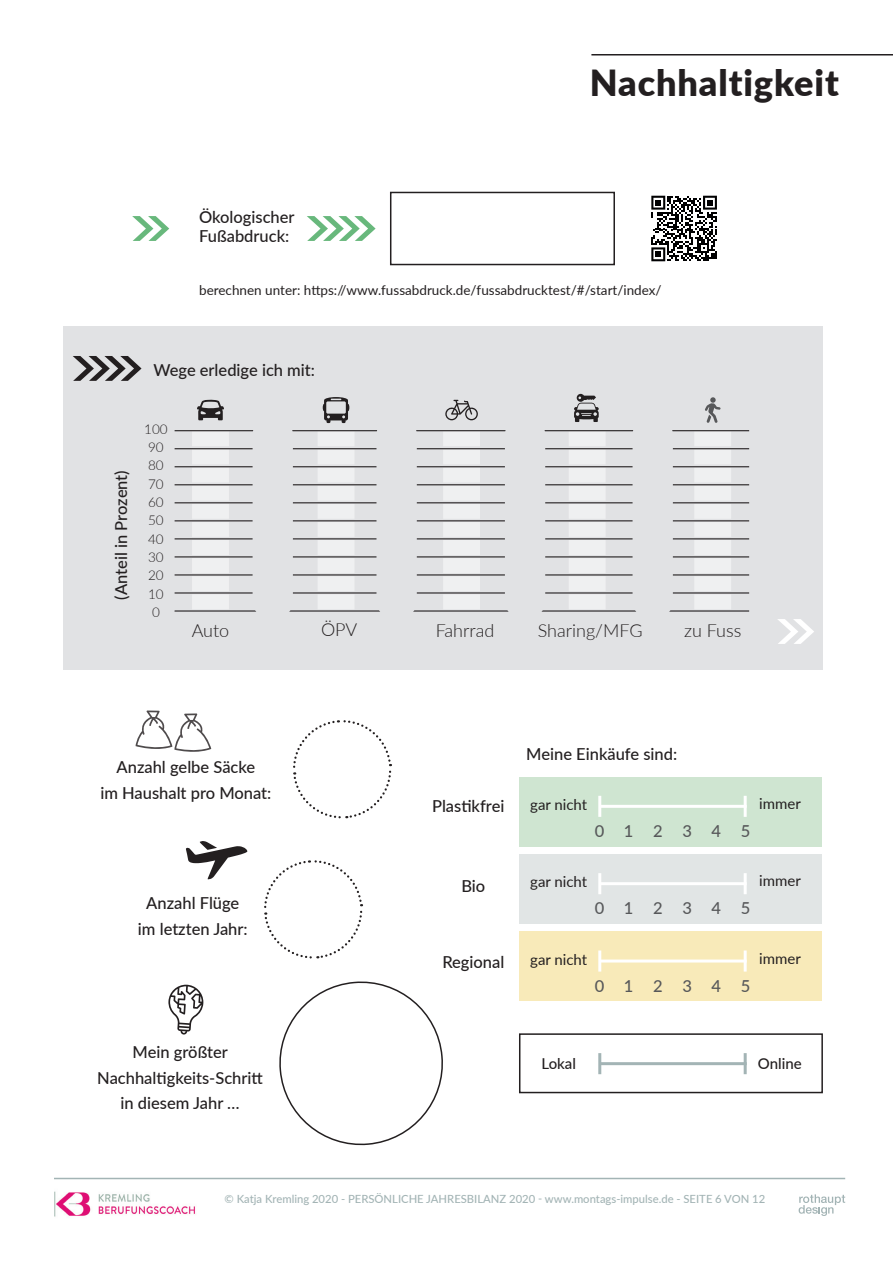
<style>
.page{position:relative;width:893px;height:1263px;background:#fff}
.page>*{position:absolute;margin:0;border:0;box-sizing:border-box;transform-origin:0 0}
.t1{font:900 36px "Lato";letter-spacing:.025em;color:#231f20}
.t2{font:300 18px "Lato";color:#231f20}
.t3{font:500 16.5px/25.5px "Lato";color:#231f20;text-align:center}
.t4{font:500 16.5px "Lato";color:#57585a}
.t5{font:15px "Lato";color:#231f20}
.t6{font:500 15px "Lato";color:#231f20}
.t7{font:13.5px "Lato";color:#231f20}
.t8{font:300 13.5px/18.3px "Lato";color:#231f20}
.t9{font:500 11.25px "Lato";color:#a3b4b5}
</style>
<div class="page">
<img style="left:54px;top:1191px;width:141px;height:26px">
<hr style="left:54px;top:1178px;width:791px;height:1px;background:#a3b4b5">
<svg style="left:799px;top:1194px;width:46px;height:22px"></svg>
<div style="left:64px;top:327px;width:759px;height:343px;background:#e1e2e4"></div>
<svg style="left:293px;top:720px;width:99px;height:99px"></svg>
<svg style="left:264px;top:860px;width:99px;height:99px"></svg>
<svg style="left:279px;top:981px;width:164px;height:165px"></svg>
<div style="left:390px;top:192px;width:225px;height:73px;border:2px solid #231f20"></div>
<svg style="left:132px;top:216px;width:37px;height:25px"></svg>
<svg style="left:307px;top:216px;width:69px;height:25px"></svg>
<svg style="left:73px;top:356px;width:69px;height:25px"></svg>
<svg style="left:778px;top:619px;width:36px;height:25px"></svg>
<svg style="left:136px;top:710px;width:75px;height:42px"></svg>
<div style="left:520px;top:777px;width:302px;height:69px;background:#cfe5d1"></div>
<hr style="left:598px;top:796px;width:3px;height:21px;background:#fff">
<hr style="left:744px;top:796px;width:3px;height:21px;background:#fff">
<hr style="left:600px;top:805px;width:147px;height:3px;background:#fff">
<div style="left:520px;top:854px;width:302px;height:70px;background:#e1e5e5"></div>
<hr style="left:598px;top:873px;width:3px;height:21px;background:#fff">
<hr style="left:744px;top:873px;width:3px;height:21px;background:#fff">
<hr style="left:600px;top:882px;width:147px;height:3px;background:#fff">
<div style="left:520px;top:931px;width:302px;height:70px;background:#f8eab9"></div>
<hr style="left:598px;top:950px;width:3px;height:21px;background:#fff">
<hr style="left:744px;top:950px;width:3px;height:21px;background:#fff">
<hr style="left:600px;top:959px;width:147px;height:3px;background:#fff">
<div style="left:519px;top:1033px;width:304px;height:60px;border:2px solid #231f20"></div>
<hr style="left:598px;top:1053px;width:3px;height:21px;background:#a3b4b5">
<hr style="left:744px;top:1053px;width:3px;height:21px;background:#a3b4b5">
<hr style="left:600px;top:1062px;width:147px;height:3px;background:#a3b4b5">
<svg style="left:186px;top:841px;width:61px;height:38px"></svg>
<svg style="left:651px;top:196px;width:66px;height:65px"></svg>
<svg style="left:197px;top:400px;width:27px;height:20px"></svg>
<svg style="left:445px;top:400px;width:33px;height:20px"></svg>
<svg style="left:705px;top:397px;width:16px;height:26px"></svg>
<svg style="left:574px;top:394px;width:25px;height:28px"></svg>
<svg style="left:323px;top:397px;width:26px;height:26px"></svg>
<div style="left:192px;top:594px;width:37px;height:15px;background:#eff0f1"></div>
<div style="left:192px;top:504px;width:37px;height:15px;background:#eff0f1"></div>
<div style="left:192px;top:576px;width:37px;height:15px;background:#eff0f1"></div>
<div style="left:192px;top:486px;width:37px;height:15px;background:#eff0f1"></div>
<div style="left:192px;top:558px;width:37px;height:15px;background:#eff0f1"></div>
<div style="left:192px;top:467px;width:37px;height:15px;background:#eff0f1"></div>
<div style="left:192px;top:540px;width:37px;height:15px;background:#eff0f1"></div>
<div style="left:192px;top:449px;width:37px;height:15px;background:#eff0f1"></div>
<div style="left:192px;top:522px;width:37px;height:15px;background:#eff0f1"></div>
<div style="left:192px;top:431px;width:37px;height:15px;background:#eff0f1"></div>
<div style="left:318px;top:594px;width:36px;height:15px;background:#eff0f1"></div>
<div style="left:318px;top:504px;width:36px;height:15px;background:#eff0f1"></div>
<div style="left:318px;top:576px;width:36px;height:15px;background:#eff0f1"></div>
<div style="left:318px;top:486px;width:36px;height:15px;background:#eff0f1"></div>
<div style="left:318px;top:558px;width:36px;height:15px;background:#eff0f1"></div>
<div style="left:318px;top:467px;width:36px;height:15px;background:#eff0f1"></div>
<div style="left:318px;top:540px;width:36px;height:15px;background:#eff0f1"></div>
<div style="left:318px;top:449px;width:36px;height:15px;background:#eff0f1"></div>
<div style="left:318px;top:522px;width:36px;height:15px;background:#eff0f1"></div>
<div style="left:318px;top:431px;width:36px;height:15px;background:#eff0f1"></div>
<div style="left:443px;top:594px;width:37px;height:15px;background:#eff0f1"></div>
<div style="left:443px;top:504px;width:37px;height:15px;background:#eff0f1"></div>
<div style="left:443px;top:576px;width:37px;height:15px;background:#eff0f1"></div>
<div style="left:443px;top:486px;width:37px;height:15px;background:#eff0f1"></div>
<div style="left:443px;top:558px;width:37px;height:15px;background:#eff0f1"></div>
<div style="left:443px;top:467px;width:37px;height:15px;background:#eff0f1"></div>
<div style="left:443px;top:540px;width:37px;height:15px;background:#eff0f1"></div>
<div style="left:443px;top:449px;width:37px;height:15px;background:#eff0f1"></div>
<div style="left:443px;top:522px;width:37px;height:15px;background:#eff0f1"></div>
<div style="left:443px;top:431px;width:37px;height:15px;background:#eff0f1"></div>
<div style="left:569px;top:594px;width:37px;height:15px;background:#eff0f1"></div>
<div style="left:569px;top:504px;width:37px;height:15px;background:#eff0f1"></div>
<div style="left:569px;top:576px;width:37px;height:15px;background:#eff0f1"></div>
<div style="left:569px;top:486px;width:37px;height:15px;background:#eff0f1"></div>
<div style="left:569px;top:558px;width:37px;height:15px;background:#eff0f1"></div>
<div style="left:569px;top:467px;width:37px;height:15px;background:#eff0f1"></div>
<div style="left:569px;top:540px;width:37px;height:15px;background:#eff0f1"></div>
<div style="left:569px;top:449px;width:37px;height:15px;background:#eff0f1"></div>
<div style="left:569px;top:522px;width:37px;height:15px;background:#eff0f1"></div>
<div style="left:569px;top:431px;width:37px;height:15px;background:#eff0f1"></div>
<div style="left:694px;top:594px;width:37px;height:15px;background:#eff0f1"></div>
<div style="left:694px;top:504px;width:37px;height:15px;background:#eff0f1"></div>
<div style="left:694px;top:576px;width:37px;height:15px;background:#eff0f1"></div>
<div style="left:694px;top:486px;width:37px;height:15px;background:#eff0f1"></div>
<div style="left:694px;top:558px;width:37px;height:15px;background:#eff0f1"></div>
<div style="left:694px;top:467px;width:37px;height:15px;background:#eff0f1"></div>
<div style="left:694px;top:540px;width:37px;height:15px;background:#eff0f1"></div>
<div style="left:694px;top:449px;width:37px;height:15px;background:#eff0f1"></div>
<div style="left:694px;top:522px;width:37px;height:15px;background:#eff0f1"></div>
<div style="left:694px;top:431px;width:37px;height:15px;background:#eff0f1"></div>
<hr style="left:159px;top:520px;width:590px;height:1px;background:#231f20">
<hr style="left:159px;top:574px;width:590px;height:1px;background:#231f20">
<hr style="left:159px;top:484px;width:590px;height:1px;background:#231f20">
<hr style="left:159px;top:430px;width:590px;height:1px;background:#231f20">
<hr style="left:159px;top:538px;width:590px;height:1px;background:#231f20">
<hr style="left:159px;top:592px;width:590px;height:1px;background:#231f20">
<hr style="left:159px;top:610px;width:590px;height:2px;background:#231f20">
<hr style="left:159px;top:502px;width:590px;height:1px;background:#231f20">
<hr style="left:159px;top:556px;width:590px;height:1px;background:#231f20">
<hr style="left:159px;top:466px;width:590px;height:1px;background:#231f20">
<hr style="left:159px;top:448px;width:590px;height:1px;background:#231f20">
<div style="left:158px;top:417px;width:17px;height:202px;background:#e1e2e4;border-radius:8px"></div>
<div style="left:376px;top:417px;width:41px;height:202px;background:#e1e2e4;border-radius:18px"></div>
<div style="left:505px;top:417px;width:40px;height:202px;background:#e1e2e4;border-radius:18px"></div>
<div style="left:633px;top:417px;width:40px;height:202px;background:#e1e2e4;border-radius:18px"></div>
<div style="left:253px;top:417px;width:40px;height:202px;background:#e1e2e4;border-radius:18px"></div>
<svg style="left:168px;top:984px;width:35px;height:51px"></svg>
<hr style="left:591px;top:54px;width:302px;height:2px;background:#231f20">
<p class="t3" style="left:199px;top:206px;width:97px;line-height:19.8px;text-align:left">Ökologischer<br>Fußabdruck:</p>
<h1 class="t1" style="left:590px;top:56px;width:251px">Nachhaltigkeit</h1>
<p class="t7" style="left:199px;top:281px;width:464px">berechnen unter: https://www.fussabdruck.de/fussabdrucktest/#/start/index/</p>
<p class="t3" style="left:154px;top:356px;width:163px">Wege erledige ich mit:</p>
<p class="t3" style="left:108px;top:599px;width:131px;rotate:-90deg">(Anteil in Prozent)</p>
<p class="t8" style="left:144px;top:419px;width:25px">100<br>90<br>80<br>70<br>60<br>50<br>40<br>30<br>20<br>10<br>0</p>
<p class="t2" style="left:192px;top:618px;width:39px">Auto</p>
<p class="t2" style="left:321px;top:617px;width:38px">ÖPV</p>
<p class="t2" style="left:436px;top:618px;width:60px">Fahrrad</p>
<p class="t2" style="left:538px;top:618px;width:106px">Sharing/MFG</p>
<p class="t2" style="left:684px;top:618px;width:59px">zu Fuss</p>
<p class="t3" style="left:100px;top:753px;width:172px">Anzahl gelbe Säcke<br>im Haushalt pro Monat:</p>
<p class="t3" style="left:138px;top:890px;width:111px">Anzahl Flüge im letzten Jahr:</p>
<p class="t3" style="left:526px;top:740px;width:152px">Meine Einkäufe sind:</p>
<p class="t3" style="left:432px;top:793px;width:74px">Plastikfrei</p>
<p class="t5" style="left:530px;top:794px;width:59px">gar nicht</p>
<p class="t5" style="left:759px;top:793px;width:43px">immer</p>
<p class="t4" style="left:595px;top:819px;width:157px">0 1 2 3 4 5</p>
<p class="t3" style="left:461px;top:872px;width:25px">Bio</p>
<p class="t5" style="left:530px;top:871px;width:59px">gar nicht</p>
<p class="t5" style="left:759px;top:870px;width:43px">immer</p>
<p class="t4" style="left:595px;top:896px;width:157px">0 1 2 3 4 5</p>
<p class="t3" style="left:442px;top:948px;width:63px">Regional</p>
<p class="t5" style="left:530px;top:948px;width:59px">gar nicht</p>
<p class="t5" style="left:759px;top:947px;width:43px">immer</p>
<p class="t4" style="left:595px;top:974px;width:157px">0 1 2 3 4 5</p>
<p class="t3" style="left:97px;top:1039px;width:167px">Mein größter<br>Nachhaltigkeits-Schritt in diesem Jahr …</p>
<p class="t6" style="left:541px;top:1053px;width:36px">Lokal</p>
<p class="t6" style="left:758px;top:1053px;width:45px">Online</p>
<p class="t9" style="left:225px;top:1191px;width:542px">© Katja Kremling 2020 - PERSÖNLICHE JAHRESBILANZ 2020 - www.montags-impulse.de - SEITE 6 VON 12</p>
</div>
